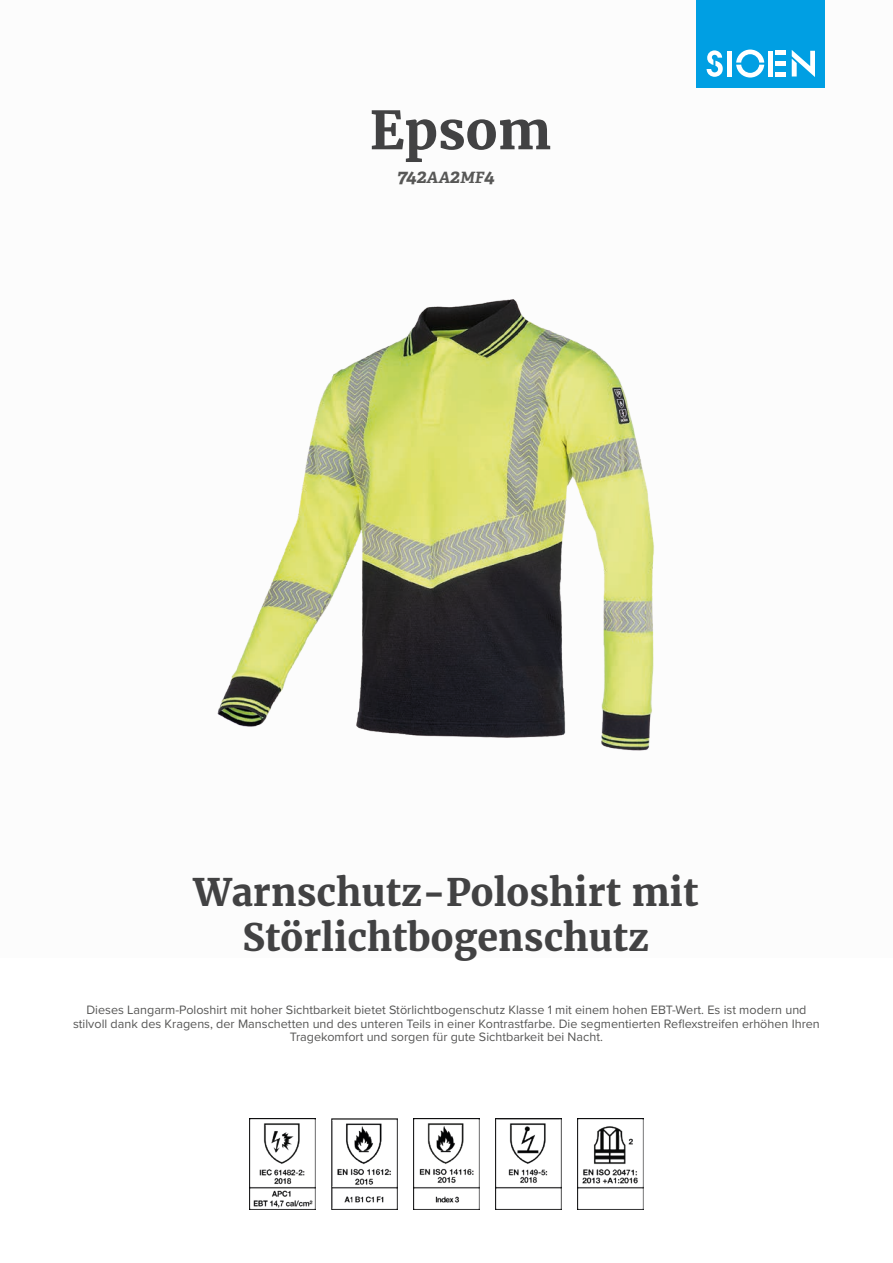
<style>
.page{position:relative;width:893px;height:1263px;background:#fff}
.page>*{position:absolute;margin:0;border:0;box-sizing:border-box;transform-origin:0 0}
.t1{font:700 52.5px "Merriweather";color:#424243}
.t2{font:700 37.5px/45px "Merriweather";color:#424243;text-align:center}
.t3{font:italic 700 19.5px "Adelle";color:#575756}
.t4{font:12.6px/13.6px "Proxima Nova";color:#575756;text-align:center}
.s1{font-size:15.6px}
</style>
<div class="page">
<div style="left:697px;top:0;width:128px;height:88px;background:#009fe3"></div>
<svg style="left:707px;top:50px;width:16px;height:27px"></svg>
<svg style="left:736px;top:50px;width:28px;height:28px"></svg>
<div style="left:727px;top:51px;width:5px;height:26px;background:#fff"></div>
<div style="left:768px;top:51px;width:5px;height:26px;background:#fff"></div>
<div style="left:775px;top:72px;width:11px;height:5px;background:#fff"></div>
<div style="left:775px;top:61px;width:11px;height:5px;background:#fff"></div>
<hr style="left:775px;top:51px;width:11px;height:4px;background:#fff">
<svg style="left:792px;top:50px;width:23px;height:27px"></svg>
<img style="left:249px;top:1118px;width:66px;height:92px">
<img style="left:331px;top:1118px;width:67px;height:92px">
<img style="left:413px;top:1118px;width:67px;height:92px">
<img style="left:495px;top:1118px;width:67px;height:92px">
<img style="left:577px;top:1118px;width:67px;height:92px">
<img style="left:217px;top:299px;width:438px;height:452px">
<h1 class="t1" style="left:370px;top:95px;width:183px">Epsom</h1>
<h3 class="t3" style="left:397px;top:164px;width:99px">742<span class="s1">AA</span>2<span class="s1">MF</span>4</h3>
<h2 class="t2" style="left:193px;top:869px;width:507px">Warnschutz-Poloshirt mit<br>Störlichtbogenschutz</h2>
<p class="t4" style="left:73px;top:1002px;width:748px">Dieses Langarm-Poloshirt mit hoher Sichtbarkeit bietet Störlichtbogenschutz Klasse 1 mit einem hohen EBT-Wert. Es ist modern und stilvoll dank des Kragens, der Manschetten und des unteren Teils in einer Kontrastfarbe. Die segmentierten Reflexstreifen erhöhen Ihren<br>Tragekomfort und sorgen für gute Sichtbarkeit bei Nacht.</p>
</div>
